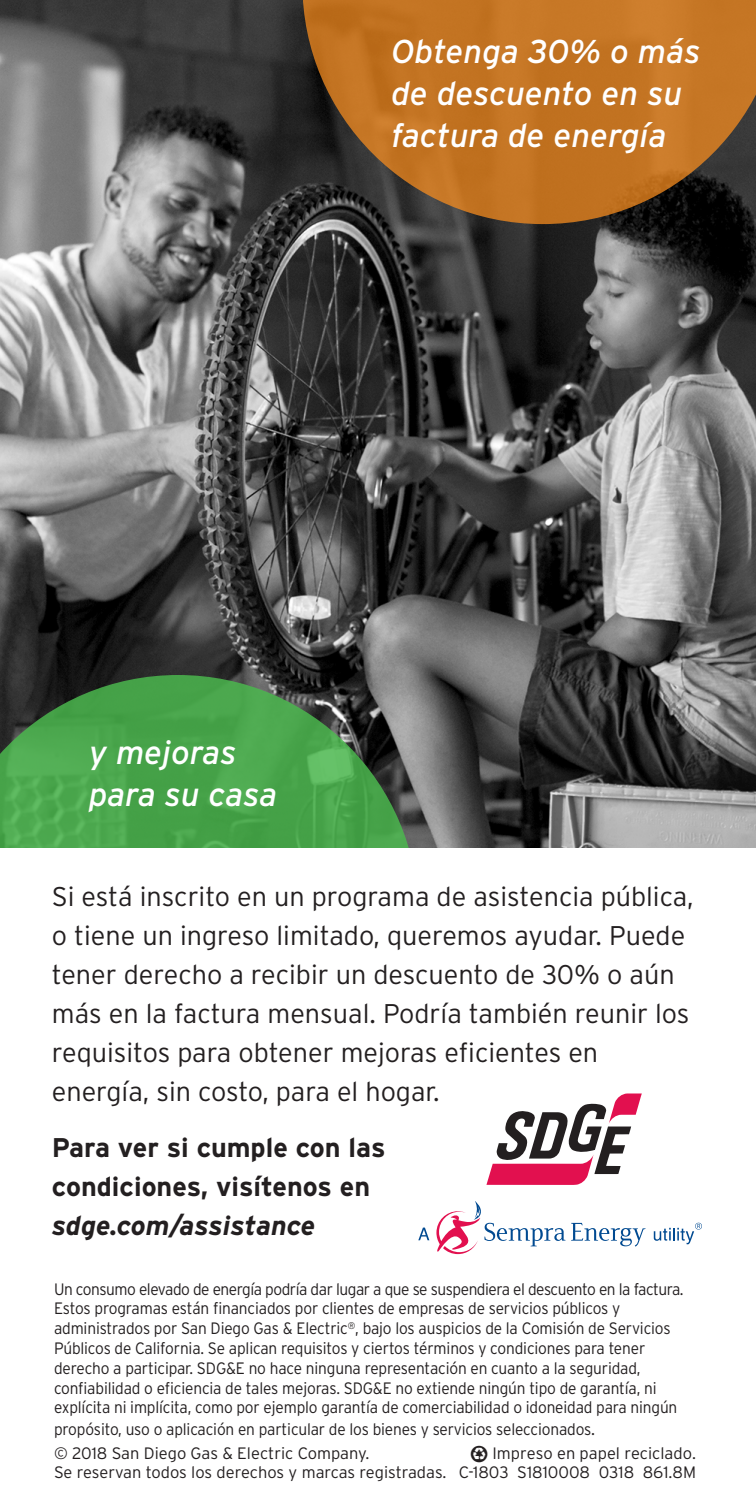
<style>
.page{position:relative;width:756px;height:1512px;background:#fff}
.page>*{position:absolute;margin:0;border:0;box-sizing:border-box;transform-origin:0 0}
.Paragraph_Style_1{font:italic 33px "Interstate";color:#fff}
.t1{font:300 27px/39px "Interstate";color:#231f20}
.t2{font:700 27px/39px "Interstate";color:#231f20}
.t3{font:300 16.5px/20.1px "Interstate";letter-spacing:-.01em;color:#231f20;scale:.94 1}
.t4{font:300 16.5px "Interstate";letter-spacing:-.01em;color:#231f20}
.t5{font:300 16.5px "Interstate";letter-spacing:-.03em;color:#231f20;scale:.94 1}
.s1{font-style:italic}
.s2{font-size:17.7px}
.s3{font-family:"Recycle";font-weight:400}
</style>
<div class="page">
<img style="left:0;top:0;width:756px;height:848px">
<svg style="left:0;top:675px;width:418px;height:173px;background:#48904a"></svg>
<svg style="left:486px;top:1094px;width:156px;height:91px"></svg>
<svg style="left:418px;top:1228px;width:11px;height:12px"></svg>
<svg style="left:436px;top:1201px;width:210px;height:53px"></svg>
<svg style="left:654px;top:1223px;width:48px;height:21px"></svg>
<svg style="left:302px;top:0;width:454px;height:224px;background:#a46523"></svg>
<p class="Paragraph_Style_1" style="left:391px;top:33px;width:311px">Obtenga 30% o más</p>
<p class="Paragraph_Style_1" style="left:391px;top:75px;width:292px">de descuento en su</p>
<p class="Paragraph_Style_1" style="left:391px;top:117px;width:277px">factura de energía</p>
<p class="Paragraph_Style_1" style="left:89px;top:734px;width:149px">y mejoras</p>
<p class="Paragraph_Style_1" style="left:89px;top:776px;width:190px">para su casa</p>
<p class="t1" style="left:52px;top:876px;width:643px">Si está inscrito en un programa de asistencia pública, o tiene un ingreso limitado, queremos ayudar. Puede tener derecho a recibir un descuento de 30% o aún más en la factura mensual. Podría también reunir los requisitos para obtener mejoras eficientes en energía, sin costo, para el hogar.</p>
<p class="t2" style="left:52px;top:1128px;width:335px">Para ver si cumple con las condiciones, visítenos en <span class="s1">sdge.com/assistance</span></p>
<p class="t5" style="left:54px;top:1280px;width:671px">Un consumo elevado de energía podría dar lugar a que se suspendiera el descuento en la factura.</p>
<p class="t3" style="left:54px;top:1298px;width:665px">Estos programas están financiados por clientes de empresas de servicios públicos y administrados por San Diego Gas &amp; Electric<sup>®</sup>, bajo los auspicios de la Comisión de Servicios Públicos de California. Se aplican requisitos y ciertos términos y condiciones para tener derecho a participar. SDG&amp;E no hace ninguna representación en cuanto a la seguridad, confiabilidad o eficiencia de tales mejoras. SDG&amp;E no extiende ningún tipo de garantía, ni explícita ni implícita, como por ejemplo garantía de comerciabilidad o idoneidad para ningún propósito, uso o aplicación en particular de los bienes y servicios seleccionados<span class="s2">.</span></p>
<p class="t4" style="left:54px;top:1444px;width:317px">© 2018 San Diego Gas &amp; Electric Company.</p>
<p class="t4" style="left:470px;top:1444px;width:227px"><span class="s3">E</span> Impreso en papel reciclado.</p>
<p class="t4" style="left:54px;top:1463px;width:644px">Se reservan todos los derechos y marcas registradas. C-1803 S1810008 0318 861.8M</p>
</div>
